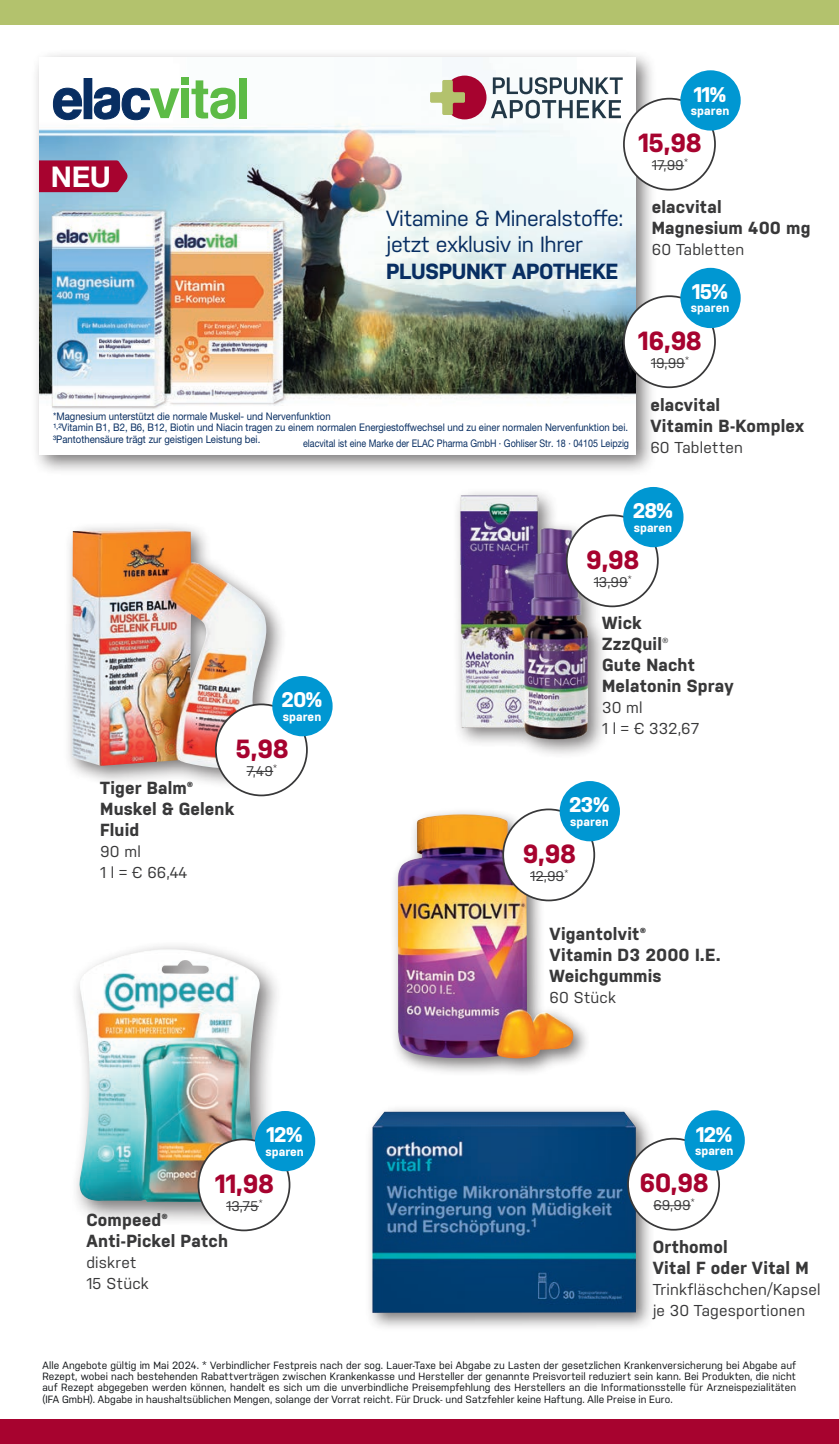
<style>
.page{position:relative;width:839px;height:1444px;background:#fff}
.page>*{position:absolute;margin:0;border:0;box-sizing:border-box;transform-origin:0 0}
.t1{font:700 28.53px "Helvetica Neue LT Std";color:#fff}
.t2{font:700 26.25px "Nudista";letter-spacing:-.02em;color:#a7032f}
.t3{font:21.88px/26.2px "Nudista";letter-spacing:-.015em;color:#082e62}
.t4{font:700 21.88px "Nudista";letter-spacing:-.015em;color:#082e62}
.t5{font:700 21.18px "Nudista";letter-spacing:-.06em;color:#fff}
.t6{font:700 17.5px/21px "Nudista";letter-spacing:.01em;color:#383839}
.t7{font:15.75px/21px "Nudista";letter-spacing:.01em;color:#383839}
.t8{font:14px "Nudista";color:#383839}
.t9{font:700 12.25px "Nudista";color:#fff}
.t10{font:10.5px/11.4px "Nudista";letter-spacing:.005em;color:#0e1114;text-align:justify}
.t11{font:10.5px/11.4px "Helvetica Neue LT Std";color:#082e62;scale:.91 1}
.t12{font:10.5px "Helvetica Neue LT Std";color:#082e62;scale:.85 1}
.s1{font-weight:400}
</style>
<div class="page">
<div style="left:0;top:0;width:838px;height:25px;background:#b3c26d"></div>
<div style="left:0;top:1419px;width:838px;height:25px;background:#a7032f"></div>
<div style="left:31px;top:49px;width:625px;height:427px;background:#231f20;opacity:.6"></div>
<img style="left:40px;top:57px;width:595px;height:397px">
<svg style="left:53px;top:88px;width:29px;height:32px"></svg>
<div style="left:84px;top:78px;width:8px;height:41px;background:#082e62"></div>
<svg style="left:94px;top:87px;width:85px;height:33px"></svg>
<div style="left:181px;top:78px;width:8px;height:7px;background:#5dbb46"></div>
<div style="left:181px;top:88px;width:8px;height:30px;background:#5dbb46"></div>
<div style="left:239px;top:78px;width:7px;height:40px;background:#5dbb46"></div>
<svg style="left:191px;top:80px;width:44px;height:40px"></svg>
<svg style="left:40px;top:160px;width:88px;height:32px;background:#a50f3a"></svg>
<svg style="left:491px;top:100px;width:129px;height:18px"></svg>
<svg style="left:492px;top:77px;width:130px;height:17px"></svg>
<div style="left:442px;top:76px;width:44px;height:43px;background:#a7032f;border-radius:50%"></div>
<svg style="left:430px;top:80px;width:35px;height:35px"></svg>
<div style="left:623px;top:296px;width:91px;height:91px;background:#fff;border-radius:50%"></div>
<div style="left:623px;top:295px;width:92px;height:93px;border:2px solid #383839;border-radius:50%"></div>
<hr style="left:650px;top:363px;width:35px;height:1px;background:#383839">
<div style="left:680px;top:268px;width:60px;height:60px;background:#0097d2;border-radius:50%"></div>
<div style="left:623px;top:99px;width:91px;height:91px;background:#fff;border-radius:50%"></div>
<div style="left:623px;top:98px;width:92px;height:93px;border:2px solid #383839;border-radius:50%"></div>
<hr style="left:651px;top:165px;width:33px;height:1px;background:#383839">
<div style="left:680px;top:70px;width:60px;height:61px;background:#0097d2;border-radius:50%"></div>
<div style="left:63px;top:520px;width:224px;height:269px;background:#231f20;opacity:.6"></div>
<img style="left:72px;top:529px;width:194px;height:241px">
<div style="left:216px;top:704px;width:91px;height:91px;background:#fff;border-radius:50%"></div>
<div style="left:215px;top:703px;width:93px;height:93px;border:2px solid #383839;border-radius:50%"></div>
<svg style="left:246px;top:771px;width:27px;height:1px"></svg>
<div style="left:272px;top:676px;width:60px;height:60px;background:#0097d2;border-radius:50%"></div>
<div style="left:452px;top:487px;width:156px;height:272px;background:#231f20;opacity:.6"></div>
<img style="left:453px;top:490px;width:139px;height:253px">
<div style="left:566px;top:515px;width:91px;height:91px;background:#fff;border-radius:50%"></div>
<div style="left:565px;top:514px;width:93px;height:93px;border:2px solid #383839;border-radius:50%"></div>
<hr style="left:593px;top:582px;width:34px;height:1px;background:#383839">
<div style="left:623px;top:487px;width:60px;height:60px;background:#0097d2;border-radius:50%"></div>
<div style="left:390px;top:806px;width:201px;height:271px;background:#231f20;opacity:.6"></div>
<img style="left:397px;top:814px;width:177px;height:244px">
<div style="left:503px;top:809px;width:91px;height:91px;background:#fff;border-radius:50%"></div>
<div style="left:502px;top:808px;width:93px;height:93px;border:2px solid #383839;border-radius:50%"></div>
<hr style="left:530px;top:876px;width:34px;height:1px;background:#383839">
<div style="left:559px;top:781px;width:60px;height:60px;background:#0097d2;border-radius:50%"></div>
<div style="left:365px;top:1104px;width:290px;height:228px;background:#231f20;opacity:.6"></div>
<img style="left:372px;top:1111px;width:264px;height:201px">
<div style="left:628px;top:1138px;width:91px;height:91px;background:#fff;border-radius:50%"></div>
<div style="left:627px;top:1137px;width:92px;height:93px;border:2px solid #383839;border-radius:50%"></div>
<hr style="left:653px;top:1205px;width:37px;height:1px;background:#383839">
<div style="left:684px;top:1110px;width:60px;height:60px;background:#0097d2;border-radius:50%"></div>
<div style="left:70px;top:939px;width:213px;height:287px;background:#231f20;opacity:.6"></div>
<img style="left:78px;top:949px;width:183px;height:253px">
<div style="left:198px;top:1139px;width:91px;height:91px;background:#fff;border-radius:50%"></div>
<div style="left:197px;top:1138px;width:93px;height:93px;border:2px solid #383839;border-radius:50%"></div>
<hr style="left:226px;top:1206px;width:33px;height:1px;background:#383839">
<div style="left:255px;top:1111px;width:60px;height:60px;background:#0097d2;border-radius:50%"></div>
<h1 class="t1" style="left:51px;top:159px;width:62px">NEU</h1>
<h3 class="t3" style="left:386px;top:204px;width:239px">Vitamine &amp; Mineralstoffe: jetzt exklusiv in Ihrer</h3>
<h3 class="t4" style="left:386px;top:255px;width:234px">PLUSPUNKT APOTHEKE</h3>
<h3 class="t5" style="left:693px;top:82px;width:35px">11%</h3>
<p class="t9" style="left:690px;top:103px;width:40px">sparen</p>
<h2 class="t2" style="left:638px;top:128px;width:65px">15,98</h2>
<h3 class="t8" style="left:651px;top:157px;width:38px">17,99<sup>*</sup></h3>
<h3 class="t6" style="left:651px;top:196px;width:160px">elacvital<br>Magnesium 400 mg</h3>
<h3 class="t7" style="left:651px;top:239px;width:94px">60 Tabletten</h3>
<h3 class="t5" style="left:691px;top:280px;width:38px">15%</h3>
<p class="t9" style="left:690px;top:301px;width:40px">sparen</p>
<h2 class="t2" style="left:637px;top:325px;width:65px">16,98</h2>
<h3 class="t8" style="left:650px;top:355px;width:40px">19,99<sup>*</sup></h3>
<p class="t11" style="left:53px;top:410px;width:633px">*Magnesium unterstützt die normale Muskel- und Nervenfunktion<br>1<sup>,</sup>2Vitamin B1, B2, B6, B12, Biotin und Niacin tragen zu einem normalen Energiestoffwechsel und zu einer normalen Nervenfunktion bei.<br>3Pantothensäure trägt zur geistigen Leistung bei.</p>
<p class="t12" style="left:303px;top:437px;width:385px">elacvital ist eine Marke der ELAC Pharma GmbH · Gohliser Str. 18 · 04105 Leipzig</p>
<h3 class="t6" style="left:650px;top:394px;width:155px">elacvital<br>Vitamin B-Komplex</h3>
<h3 class="t7" style="left:650px;top:437px;width:94px">60 Tabletten</h3>
<h3 class="t5" style="left:632px;top:499px;width:43px">28%</h3>
<p class="t9" style="left:633px;top:520px;width:40px">sparen</p>
<h3 class="t5" style="left:281px;top:688px;width:43px">20%</h3>
<p class="t9" style="left:283px;top:709px;width:40px">sparen</p>
<h2 class="t2" style="left:235px;top:733px;width:55px">5,98</h2>
<h3 class="t8" style="left:246px;top:763px;width:32px">7,49<sup>*</sup></h3>
<h3 class="t6" style="left:100px;top:777px;width:135px">Tiger Balm®<br>Muskel &amp; Gelenk<br>Fluid</h3>
<h3 class="t7" style="left:100px;top:841px;width:89px">90 ml<br>1 l = € 66,44</h3>
<h3 class="t5" style="left:266px;top:1122px;width:39px">12%</h3>
<p class="t9" style="left:265px;top:1144px;width:40px">sparen</p>
<h2 class="t2" style="left:215px;top:1168px;width:61px">11,98</h2>
<h3 class="t8" style="left:226px;top:1197px;width:38px">13,75<sup>*</sup></h3>
<h3 class="t6" style="left:86px;top:1209px;width:143px">Compeed®<br>Anti-Pickel Patch</h3>
<h3 class="t7" style="left:86px;top:1251px;width:64px">diskret<br>15 Stück</h3>
<h2 class="t2" style="left:586px;top:544px;width:55px">9,98</h2>
<h3 class="t8" style="left:593px;top:574px;width:40px">13,99<sup>*</sup></h3>
<h3 class="t6" style="left:602px;top:612px;width:133px">Wick<br>ZzzQuil<span class="s1">®<br></span>Gute Nacht<br>Melatonin Spray</h3>
<h3 class="t7" style="left:602px;top:696px;width:99px">30 ml<br>1 l = € 332,67</h3>
<h3 class="t5" style="left:568px;top:793px;width:43px">23%</h3>
<p class="t9" style="left:570px;top:814px;width:40px">sparen</p>
<h2 class="t2" style="left:522px;top:838px;width:55px">9,98</h2>
<h3 class="t8" style="left:530px;top:868px;width:40px">12,99<sup>*</sup></h3>
<h3 class="t6" style="left:549px;top:923px;width:173px">Vigantolvit®<br>Vitamin D3 2000 I.E.<br>Weichgummis</h3>
<h3 class="t7" style="left:549px;top:986px;width:68px">60 Stück</h3>
<h3 class="t5" style="left:695px;top:1122px;width:39px">12%</h3>
<p class="t9" style="left:695px;top:1143px;width:40px">sparen</p>
<h2 class="t2" style="left:639px;top:1168px;width:71px">60,98</h2>
<h3 class="t8" style="left:653px;top:1197px;width:43px">69,99<sup>*</sup></h3>
<h3 class="t6" style="left:652px;top:1236px;width:157px">Orthomol<br>Vital F oder Vital M</h3>
<h3 class="t7" style="left:652px;top:1278px;width:169px">Trinkfläschchen/Kapsel je 30 Tagesportionen</h3>
<p class="t10" style="left:42px;top:1359px;width:755px">Alle Angebote gültig im Mai 2024. * Verbindlicher Festpreis nach der sog. Lauer-Taxe bei Abgabe zu Lasten der gesetzlichen Krankenversicherung bei Abgabe auf Rezept, wobei nach bestehenden Rabattverträgen zwischen Krankenkasse und Hersteller der genannte Preisvorteil reduziert sein kann. Bei Produkten, die nicht auf Rezept abgegeben werden können, handelt es sich um die unverbindliche Preisempfehlung des Herstellers an die Informationsstelle für Arzneispezialitäten (IFA GmbH). Abgabe in haushaltsüblichen Mengen, solange der Vorrat reicht. Für Druck- und Satzfehler keine Haftung. Alle Preise in Euro.</p>
</div>
